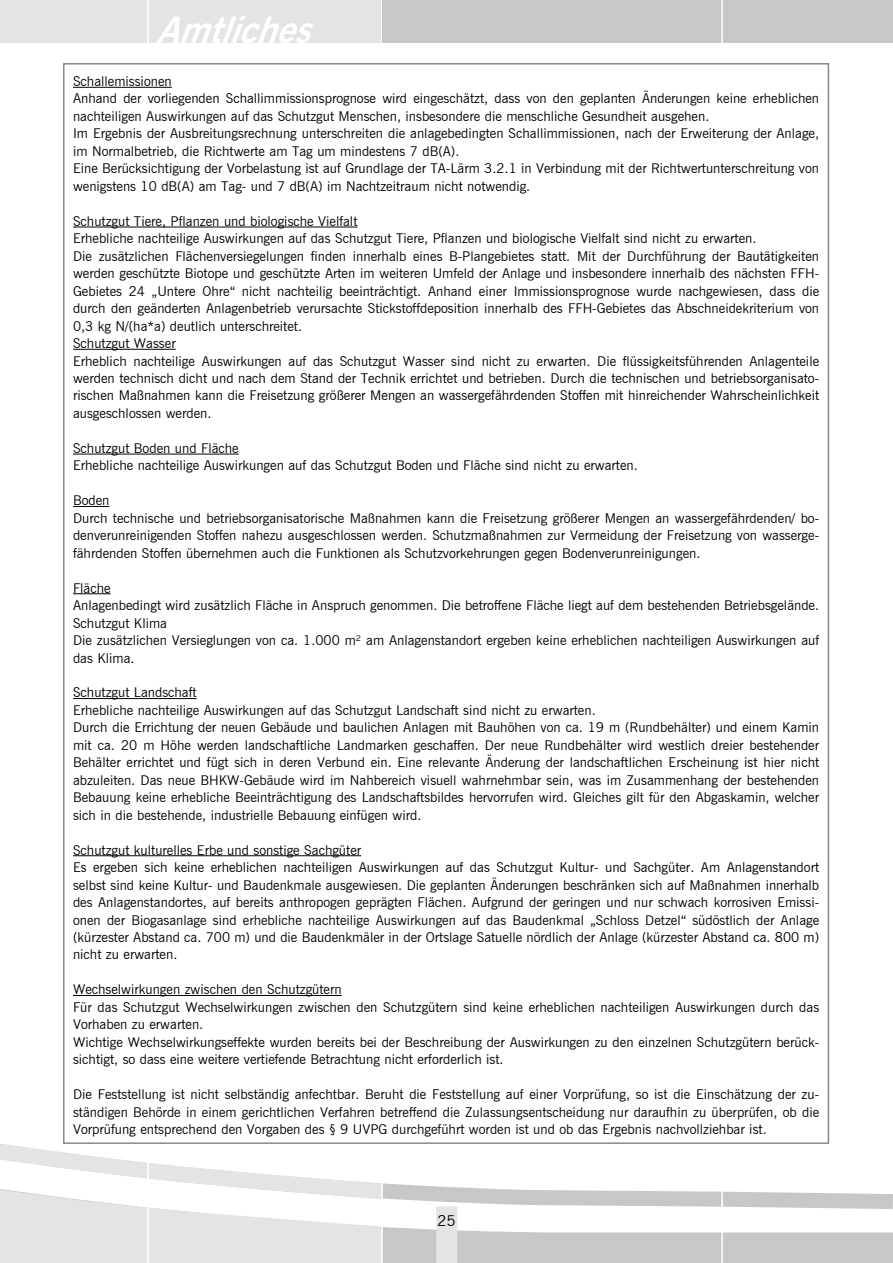
<style>
.page{position:relative;width:893px;height:1263px;background:#fff}
.page>*{position:absolute;margin:0;border:0;box-sizing:border-box;transform-origin:0 0}
.t1{font:italic 700 36px "News Gothic BT";color:#fff}
.t2{font:15px "News Gothic BT";color:#000}
.t3{font:13.5px/17.4px "News Gothic BT";color:#000}
</style>
<div class="page">
<div style="left:0;top:0;width:383px;height:43px;background:#e3e4e4"></div>
<svg style="left:398px;top:1187px;width:495px;height:76px"></svg>
<div style="left:436px;top:1206px;width:21px;height:57px;background:#e3e4e4"></div>
<svg style="left:0;top:1144px;width:398px;height:119px"></svg>
<hr style="left:381px;top:0;width:2px;height:1263px;background:#fff">
<hr style="left:147px;top:0;width:2px;height:1263px;background:#fff">
<div style="left:383px;top:0;width:510px;height:43px;background:#c6c7c8"></div>
<hr style="left:721px;top:0;width:2px;height:1263px;background:#fff">
<hr style="left:73px;top:87px;width:99px;height:1px;background:#000">
<hr style="left:73px;top:227px;width:284px;height:1px;background:#000">
<hr style="left:73px;top:349px;width:103px;height:1px;background:#000">
<hr style="left:73px;top:454px;width:166px;height:1px;background:#000">
<hr style="left:73px;top:506px;width:36px;height:1px;background:#000">
<hr style="left:73px;top:593px;width:38px;height:1px;background:#000">
<hr style="left:73px;top:698px;width:124px;height:1px;background:#000">
<hr style="left:73px;top:855px;width:288px;height:1px;background:#000">
<hr style="left:73px;top:995px;width:269px;height:1px;background:#000">
<h1 class="t1" style="left:156px;top:8px;width:170px">Amtliches</h1>
<p class="t3" style="left:73px;top:72px;width:748px">Schallemissionen<br>Anhand der vorliegenden Schallimmissionsprognose wird eingeschätzt, dass von den geplanten Änderungen keine erheblichen nachteiligen Auswirkungen auf das Schutzgut Menschen, insbesondere die menschliche Gesundheit ausgehen.<br>Im Ergebnis der Ausbreitungsrechnung unterschreiten die anlagebedingten Schallimmissionen, nach der Erweiterung der Anlage, im Normalbetrieb, die Richtwerte am Tag um mindestens 7 dB(A).<br>Eine Berücksichtigung der Vorbelastung ist auf Grundlage der TA-Lärm 3.2.1 in Verbindung mit der Richtwertunterschreitung von wenigstens 10 dB(A) am Tag- und 7 dB(A) im Nachtzeitraum nicht notwendig.</p>
<p class="t3" style="left:73px;top:212px;width:748px">Schutzgut Tiere, Pflanzen und biologische Vielfalt<br>Erhebliche nachteilige Auswirkungen auf das Schutzgut Tiere, Pflanzen und biologische Vielfalt sind nicht zu erwarten.<br>Die zusätzlichen Flächenversiegelungen finden innerhalb eines B-Plangebietes statt. Mit der Durchführung der Bautätigkeiten werden geschützte Biotope und geschützte Arten im weiteren Umfeld der Anlage und insbesondere innerhalb des nächsten FFH-Gebietes 24 „Untere Ohre“ nicht nachteilig beeinträchtigt. Anhand einer Immissionsprognose wurde nachgewiesen, dass die durch den geänderten Anlagenbetrieb verursachte Stickstoffdeposition innerhalb des FFH-Gebietes das Abschneidekriterium von 0,3 kg N/(ha*a) deutlich unterschreitet.<br>Schutzgut Wasser<br>Erheblich nachteilige Auswirkungen auf das Schutzgut Wasser sind nicht zu erwarten. Die flüssigkeitsführenden Anlagenteile werden technisch dicht und nach dem Stand der Technik errichtet und betrieben. Durch die technischen und betriebsorganisato&shy;rischen Maßnahmen kann die Freisetzung größerer Mengen an wassergefährdenden Stoffen mit hinreichender Wahrscheinlichkeit ausgeschlossen werden.</p>
<p class="t3" style="left:73px;top:439px;width:566px">Schutzgut Boden und Fläche<br>Erhebliche nachteilige Auswirkungen auf das Schutzgut Boden und Fläche sind nicht zu erwarten.</p>
<p class="t3" style="left:73px;top:492px;width:748px">Boden<br>Durch technische und betriebsorganisatorische Maßnahmen kann die Freisetzung größerer Mengen an wassergefährdenden/ bo&shy;denverunreinigenden Stoffen nahezu ausgeschlossen werden. Schutzmaßnahmen zur Vermeidung der Freisetzung von wasserge&shy;fährdenden Stoffen übernehmen auch die Funktionen als Schutzvorkehrungen gegen Bodenverunreinigungen.</p>
<p class="t3" style="left:73px;top:579px;width:748px">Fläche<br>Anlagenbedingt wird zusätzlich Fläche in Anspruch genommen. Die betroffene Fläche liegt auf dem bestehenden Betriebsgelände.<br>Schutzgut Klima<br>Die zusätzlichen Versieglungen von ca. 1.000 m² am Anlagenstandort ergeben keine erheblichen nachteiligen Auswirkungen auf das Klima.</p>
<p class="t3" style="left:73px;top:684px;width:748px">Schutzgut Landschaft<br>Erhebliche nachteilige Auswirkungen auf das Schutzgut Landschaft sind nicht zu erwarten.<br>Durch die Errichtung der neuen Gebäude und baulichen Anlagen mit Bauhöhen von ca. 19 m (Rundbehälter) und einem Kamin mit ca. 20 m Höhe werden landschaftliche Landmarken geschaffen. Der neue Rundbehälter wird westlich dreier bestehender Behälter errichtet und fügt sich in deren Verbund ein. Eine relevante Änderung der landschaftlichen Erscheinung ist hier nicht abzuleiten. Das neue BHKW-Gebäude wird im Nahbereich visuell wahrnehmbar sein, was im Zusammenhang der bestehenden Bebauung keine erhebliche Beeinträchtigung des Landschaftsbildes hervorrufen wird. Gleiches gilt für den Abgaskamin, welcher sich in die bestehende, industrielle Bebauung einfügen wird.</p>
<p class="t3" style="left:73px;top:841px;width:748px">Schutzgut kulturelles Erbe und sonstige Sachgüter<br>Es ergeben sich keine erheblichen nachteiligen Auswirkungen auf das Schutzgut Kultur- und Sachgüter. Am Anlagenstandort selbst sind keine Kultur- und Baudenkmale ausgewiesen. Die geplanten Änderungen beschränken sich auf Maßnahmen innerhalb des Anlagenstandortes, auf bereits anthropogen geprägten Flächen. Aufgrund der geringen und nur schwach korrosiven Emissi&shy;onen der Biogasanlage sind erhebliche nachteilige Auswirkungen auf das Baudenkmal „Schloss Detzel“ südöstlich der Anlage (kürzester Abstand ca. 700 m) und die Baudenkmäler in der Ortslage Satuelle nördlich der Anlage (kürzester Abstand ca. 800 m) nicht zu erwarten.</p>
<p class="t3" style="left:73px;top:981px;width:748px">Wechselwirkungen zwischen den Schutzgütern<br>Für das Schutzgut Wechselwirkungen zwischen den Schutzgütern sind keine erheblichen nachteiligen Auswirkungen durch das Vorhaben zu erwarten.<br>Wichtige Wechselwirkungseffekte wurden bereits bei der Beschreibung der Auswirkungen zu den einzelnen Schutzgütern berück&shy;sichtigt, so dass eine weitere vertiefende Betrachtung nicht erforderlich ist.</p>
<p class="t3" style="left:73px;top:1085px;width:748px;text-align:justify">Die Feststellung ist nicht selbständig anfechtbar. Beruht die Feststellung auf einer Vorprüfung, so ist die Einschätzung der zu&shy;ständigen Behörde in einem gerichtlichen Verfahren betreffend die Zulassungsentscheidung nur daraufhin zu überprüfen, ob die Vorprüfung entsprechend den Vorgaben des § 9 UVPG durchgeführt worden ist und ob das Ergebnis nachvollziehbar ist.</p>
<p class="t2" style="left:437px;top:1212px;width:20px">25</p>
</div>
